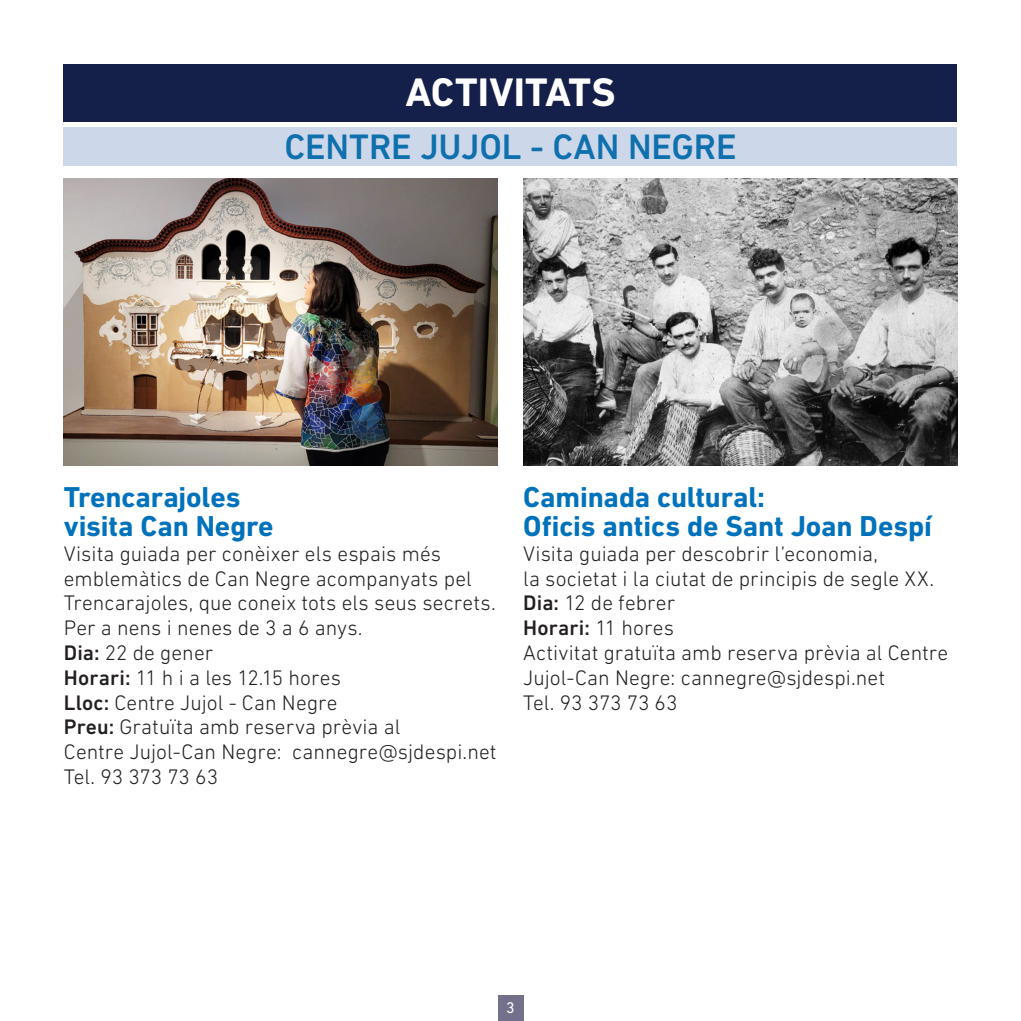
<style>
.page{position:relative;width:1021px;height:1021px;background:#fff}
.page>*{position:absolute;margin:0;border:0;box-sizing:border-box;transform-origin:0 0}
.t1{font:700 40.5px "DIN Next LT Pro";letter-spacing:.005em;color:#fff}
.t2{font:500 36px "DIN Next LT Pro";letter-spacing:-.005em;color:#0f70ad}
.t3{font:700 29.25px/29.2px "DIN Next LT Pro";letter-spacing:-.005em;color:#0072bc}
.t4{font:300 21.38px/24.8px "DIN Next LT Pro";letter-spacing:.005em;color:#231f20}
.t5{font:15.75px "DIN Next LT Pro";color:#fff}
.s1{font-weight:500}
</style>
<div class="page">
<div style="left:64px;top:128px;width:893px;height:38px;background:#ccd7ea"></div>
<div style="left:64px;top:64px;width:893px;height:57px;background:#15204a"></div>
<div style="left:497px;top:995px;width:26px;height:25px;background:#72708b"></div>
<img style="left:64px;top:179px;width:433px;height:287px">
<img style="left:523px;top:179px;width:434px;height:287px">
<h1 class="t1" style="left:405px;top:69px;width:211px">ACTIVITATS</h1>
<h2 class="t2" style="left:284px;top:126px;width:454px">CENTRE JUJOL - CAN NEGRE</h2>
<h3 class="t3" style="left:64px;top:482px;width:211px">Trencarajoles visita Can Negre</h3>
<p class="t4" style="left:64px;top:541px;width:434px">Visita guiada per conèixer els espais més emblemàtics de Can Negre acompanyats pel Trencarajoles, que coneix tots els seus secrets.<br>Per a nens i nenes de 3 a 6 anys.<br><span class="s1">Dia:</span> 22 de gener<br><span class="s1">Horari:</span> 11 h i a les 12.15 hores<br><span class="s1">Lloc:</span> Centre Jujol - Can Negre<br><span class="s1">Preu:</span> Gratuïta amb reserva prèvia al<br>Centre Jujol-Can Negre: cannegre@sjdespi.net Tel. 93 373 73 63</p>
<h3 class="t3" style="left:523px;top:482px;width:410px">Caminada cultural:<br>Oficis antics de Sant Joan Despí</h3>
<p class="t4" style="left:523px;top:541px;width:426px">Visita guiada per descobrir l’economia,<br>la societat i la ciutat de principis de segle XX.<br><span class="s1">Dia:</span> 12 de febrer<br><span class="s1">Horari:</span> 11 hores<br>Activitat gratuïta amb reserva prèvia al Centre<br>Jujol-Can Negre: cannegre@sjdespi.net<br>Tel. 93 373 73 63</p>
<p class="t5" style="left:506px;top:998px;width:10px">3</p>
</div>
